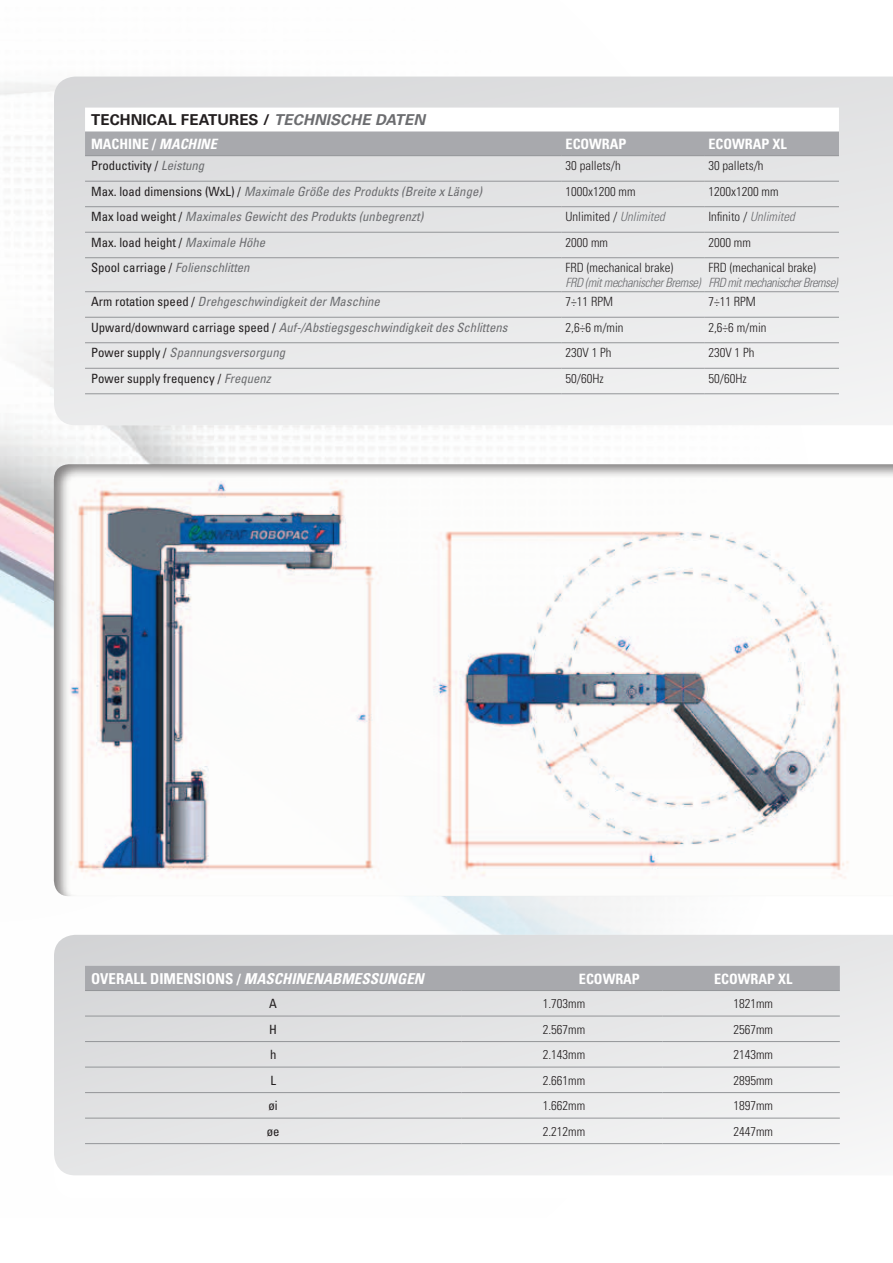
<style>
.page{position:relative;width:893px;height:1263px;background:#fff}
.page>*{position:absolute;margin:0;border:0;box-sizing:border-box;transform-origin:0 0}
.t1{font:italic 700 condensed 15px "Univers";color:#fff}
.t2{font:700 15px "Univers";letter-spacing:.01em;color:#231f20}
.t3{font:700 condensed 14.25px "Univers";color:#fff}
.t4{font:italic condensed 12.75px "Univers";color:#6c6d70}
.t5{font:300 condensed 12.75px "Univers";color:#231f20}
.t6{font:condensed 12.75px "Univers";color:#231f20}
.t7{font:italic 300 condensed 12.75px "Univers";letter-spacing:-.035em;color:#6c6d70}
.s1{font-style:italic;color:#6c6d70}
.s2{font-style:italic}
.s3{font-style:normal;color:#231f20}
.s4{font-style:normal}
.s5{font-style:normal;font-size:14.25px}
</style>
<div class="page">
<img style="left:0;top:76px;width:893px;height:859px">
<div style="left:54px;top:462px;width:839px;height:435px;background:#231f20;opacity:.55"></div>
<svg style="left:54px;top:77px;width:839px;height:348px;background:#e5e6e7"></svg>
<svg style="left:54px;top:935px;width:839px;height:240px;background:#e5e5e6"></svg>
<svg style="left:85px;top:108px;width:754px;height:47px"></svg>
<hr style="left:85px;top:155px;width:476px;height:1px;background:#939598">
<hr style="left:561px;top:155px;width:143px;height:1px;background:#939598">
<hr style="left:704px;top:155px;width:135px;height:1px;background:#939598">
<hr style="left:85px;top:181px;width:476px;height:1px;background:#939598">
<hr style="left:561px;top:181px;width:143px;height:1px;background:#939598">
<hr style="left:704px;top:181px;width:135px;height:1px;background:#939598">
<hr style="left:85px;top:206px;width:476px;height:1px;background:#939598">
<hr style="left:561px;top:206px;width:143px;height:1px;background:#939598">
<hr style="left:704px;top:206px;width:135px;height:1px;background:#939598">
<hr style="left:85px;top:232px;width:476px;height:1px;background:#939598">
<hr style="left:561px;top:232px;width:143px;height:1px;background:#939598">
<hr style="left:704px;top:232px;width:135px;height:1px;background:#939598">
<hr style="left:85px;top:257px;width:476px;height:1px;background:#939598">
<hr style="left:561px;top:257px;width:143px;height:1px;background:#939598">
<hr style="left:704px;top:257px;width:135px;height:1px;background:#939598">
<hr style="left:85px;top:291px;width:476px;height:1px;background:#939598">
<hr style="left:561px;top:291px;width:143px;height:1px;background:#939598">
<hr style="left:704px;top:291px;width:135px;height:1px;background:#939598">
<hr style="left:85px;top:317px;width:476px;height:1px;background:#939598">
<hr style="left:85px;top:342px;width:476px;height:1px;background:#939598">
<hr style="left:85px;top:368px;width:476px;height:1px;background:#939598">
<hr style="left:561px;top:317px;width:143px;height:1px;background:#939598">
<hr style="left:704px;top:317px;width:135px;height:1px;background:#939598">
<hr style="left:561px;top:342px;width:143px;height:1px;background:#939598">
<hr style="left:704px;top:342px;width:135px;height:1px;background:#939598">
<hr style="left:561px;top:368px;width:143px;height:1px;background:#939598">
<hr style="left:704px;top:368px;width:135px;height:1px;background:#939598">
<hr style="left:85px;top:393px;width:476px;height:1px;background:#939598">
<hr style="left:561px;top:393px;width:143px;height:1px;background:#939598">
<hr style="left:704px;top:393px;width:135px;height:1px;background:#939598">
<div style="left:85px;top:966px;width:755px;height:24px;background:#a8a9ad"></div>
<hr style="left:85px;top:990px;width:376px;height:1px;background:#939598">
<hr style="left:461px;top:990px;width:201px;height:1px;background:#939598">
<hr style="left:662px;top:990px;width:178px;height:1px;background:#939598">
<hr style="left:85px;top:1016px;width:376px;height:1px;background:#939598">
<hr style="left:461px;top:1016px;width:201px;height:1px;background:#939598">
<hr style="left:662px;top:1016px;width:178px;height:1px;background:#939598">
<hr style="left:85px;top:1041px;width:376px;height:1px;background:#939598">
<hr style="left:461px;top:1041px;width:201px;height:1px;background:#939598">
<hr style="left:662px;top:1041px;width:178px;height:1px;background:#939598">
<hr style="left:85px;top:1067px;width:376px;height:1px;background:#939598">
<hr style="left:85px;top:1092px;width:376px;height:1px;background:#939598">
<hr style="left:85px;top:1118px;width:376px;height:1px;background:#939598">
<hr style="left:461px;top:1067px;width:201px;height:1px;background:#939598">
<hr style="left:662px;top:1067px;width:178px;height:1px;background:#939598">
<hr style="left:461px;top:1092px;width:201px;height:1px;background:#939598">
<hr style="left:662px;top:1092px;width:178px;height:1px;background:#939598">
<hr style="left:461px;top:1118px;width:201px;height:1px;background:#939598">
<hr style="left:662px;top:1118px;width:178px;height:1px;background:#939598">
<hr style="left:85px;top:1143px;width:376px;height:1px;background:#939598">
<hr style="left:461px;top:1143px;width:201px;height:1px;background:#939598">
<hr style="left:662px;top:1143px;width:178px;height:1px;background:#939598">
<p class="t2" style="left:91px;top:111px;width:336px">TECHNICAL FEATURES / <span class="s1">TECHNISCHE DATEN</span></p>
<p class="t3" style="left:91px;top:135px;width:127px">MACHINE / <span class="s2">MACHINE</span></p>
<p class="t3" style="left:566px;top:135px;width:62px">ECOWRAP</p>
<p class="t3" style="left:708px;top:135px;width:80px">ECOWRAP XL</p>
<p class="t6" style="left:91px;top:157px;width:115px">Productivity / <span class="s1">Leistung</span></p>
<p class="t5" style="left:566px;top:158px;width:57px">30 pallets/h</p>
<p class="t5" style="left:708px;top:158px;width:57px">30 pallets/h</p>
<p class="t4" style="left:91px;top:183px;width:392px"><span class="s3">Max. load dimensions (WxL) /</span> Maximale Größe des Produkts (Breite x Länge)</p>
<p class="t5" style="left:566px;top:183px;width:72px">1000x1200 mm</p>
<p class="t5" style="left:708px;top:183px;width:72px">1200x1200 mm</p>
<p class="t4" style="left:91px;top:209px;width:334px"><span class="s3">Max load weight /</span> Maximales Gewicht des Produkts (unbegrenzt)</p>
<p class="t5" style="left:566px;top:209px;width:101px">Unlimited / <span class="s1">Unlimited</span></p>
<p class="t5" style="left:708px;top:209px;width:88px">Infinito / <span class="s1">Unlimited</span></p>
<p class="t6" style="left:91px;top:234px;width:176px">Max. load height / <span class="s1">Maximale Höhe</span></p>
<p class="t5" style="left:566px;top:234px;width:44px">2000 mm</p>
<p class="t5" style="left:708px;top:234px;width:44px">2000 mm</p>
<p class="t4" style="left:91px;top:260px;width:160px"><span class="s3">Spool carriage /</span> Folienschlitten</p>
<p class="t5" style="left:566px;top:260px;width:109px">FRD (mechanical brake)</p>
<p class="t7" style="left:566px;top:275px;width:137px">FRD (mit mechanischer Bremse)</p>
<p class="t5" style="left:708px;top:260px;width:109px">FRD (mechanical brake)</p>
<p class="t7" style="left:708px;top:275px;width:131px">FRD mit mechanischer Bremse)</p>
<p class="t4" style="left:91px;top:294px;width:290px"><span class="s3">Arm rotation speed /</span> Drehgeschwindigkeit der Maschine</p>
<p class="t5" style="left:566px;top:294px;width:49px">7÷11 RPM</p>
<p class="t5" style="left:708px;top:294px;width:49px">7÷11 RPM</p>
<p class="t4" style="left:91px;top:319px;width:418px"><span class="s3">Upward/downward carriage speed /</span> Auf-/Abstiegsgeschwindigkeit des Schlittens</p>
<p class="t5" style="left:566px;top:319px;width:60px">2,6÷6 m/min</p>
<p class="t5" style="left:708px;top:319px;width:60px">2,6÷6 m/min</p>
<p class="t4" style="left:91px;top:345px;width:196px"><span class="s3">Power supply /</span> Spannungsversorgung</p>
<p class="t5" style="left:566px;top:345px;width:48px">230V 1 Ph</p>
<p class="t5" style="left:708px;top:345px;width:48px">230V 1 Ph</p>
<p class="t6" style="left:91px;top:370px;width:181px">Power supply frequency / <span class="s1">Frequenz</span></p>
<p class="t5" style="left:566px;top:370px;width:40px">50/60Hz</p>
<p class="t5" style="left:708px;top:370px;width:40px">50/60Hz</p>
<p class="t1" style="left:91px;top:970px;width:334px"><span class="s4">OVERALL DIMENSIONS</span> <span class="s5">/</span> MASCHINENABMESSUNGEN</p>
<p class="t3" style="left:579px;top:970px;width:62px">ECOWRAP</p>
<p class="t3" style="left:714px;top:970px;width:80px">ECOWRAP XL</p>
<p class="t6" style="left:269px;top:996px;width:9px">A</p>
<p class="t5" style="left:543px;top:996px;width:44px">1.703mm</p>
<p class="t5" style="left:733px;top:996px;width:41px">1821mm</p>
<p class="t6" style="left:269px;top:1021px;width:9px">H</p>
<p class="t5" style="left:543px;top:1022px;width:44px">2.567mm</p>
<p class="t5" style="left:733px;top:1022px;width:41px">2567mm</p>
<p class="t6" style="left:270px;top:1047px;width:8px">h</p>
<p class="t5" style="left:543px;top:1047px;width:44px">2.143mm</p>
<p class="t5" style="left:733px;top:1047px;width:41px">2143mm</p>
<p class="t6" style="left:270px;top:1072px;width:7px">L</p>
<p class="t5" style="left:543px;top:1073px;width:44px">2.661mm</p>
<p class="t5" style="left:733px;top:1073px;width:41px">2895mm</p>
<p class="t6" style="left:269px;top:1098px;width:11px">øi</p>
<p class="t5" style="left:543px;top:1098px;width:44px">1.662mm</p>
<p class="t5" style="left:733px;top:1098px;width:41px">1897mm</p>
<p class="t6" style="left:267px;top:1123px;width:14px">øe</p>
<p class="t5" style="left:543px;top:1124px;width:44px">2.212mm</p>
<p class="t5" style="left:733px;top:1124px;width:41px">2447mm</p>
</div>
